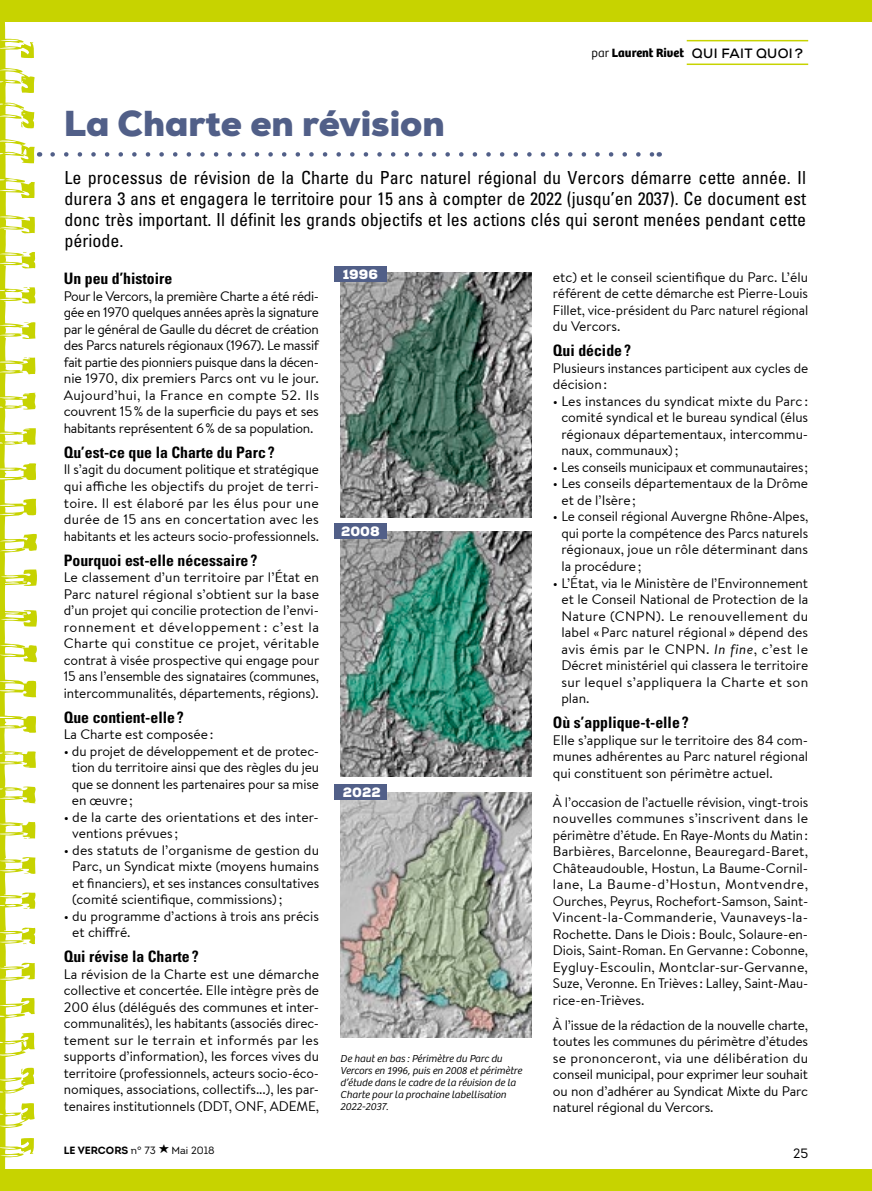
<style>
.page{position:relative;width:872px;height:1191px;background:#fff}
.page>*{position:absolute;margin:0;border:0;box-sizing:border-box;transform-origin:0 0}
.t1{font:900 36px "Nexa";color:#515f88}
.t2{font:condensed 18px/21px "Univers";color:#000;text-align:justify}
.t3{font:700 condensed 15.75px "Univers";color:#000}
.t4{font:13.8px/16.5px "Brandon Text";letter-spacing:-.005em;color:#000;text-align:justify}
.t5{font:700 13.5px "Nexa";letter-spacing:.025em;color:#000}
.t6{font:900 13.5px "Nexa";color:#fff}
.t7{font:13.5px "Intro";color:#000}
.t8{font:700 12.45px "Bree";color:#000}
.t9{font:italic 300 10.5px/12px "Bree";color:#000}
.t10{font:10.5px "Intro Bold Caps";color:#000}
.t11{font:10.5px "Intro";color:#000}
.s1{font-weight:300}
.s2{font-style:italic}
.s3{font-family:"Intro"}
</style>
<div class="page">
<div style="left:0;top:0;width:872px;height:21px;background:#c7d300"></div>
<div style="left:0;top:1169px;width:872px;height:22px;background:#c7d300"></div>
<hr style="left:686px;top:40px;width:122px;height:1px;background:#c7d300">
<hr style="left:686px;top:64px;width:122px;height:1px;background:#c7d300">
<svg style="left:53px;top:152px;width:599px;height:5px"></svg>
<svg style="left:0;top:21px;width:40px;height:1148px"></svg>
<img style="left:340px;top:272px;width:191px;height:245px">
<img style="left:340px;top:531px;width:191px;height:246px">
<img style="left:340px;top:792px;width:191px;height:245px">
<div style="left:334px;top:266px;width:52px;height:15px;background:#515f88"></div>
<div style="left:334px;top:523px;width:52px;height:16px;background:#515f88"></div>
<div style="left:334px;top:784px;width:52px;height:15px;background:#515f88"></div>
<p class="t8" style="left:591px;top:46px;width:94px"><span class="s1">par</span> Laurent Rivet</p>
<p class="t5" style="left:692px;top:44px;width:113px">QUI FAIT QUOI ?</p>
<h1 class="t1" style="left:64px;top:100px;width:382px">La Charte en révision</h1>
<p class="t2" style="left:65px;top:166px;width:743px">Le processus de révision de la Charte du Parc naturel régional du Vercors démarre cette année. Il durera 3 ans et engagera le territoire pour 15 ans à compter de 2022 (jusqu’en 2037). Ce document est donc très important. Il définit les grands objectifs et les actions clés qui seront menées pendant cette période.</p>
<p class="t3" style="left:64px;top:269px;width:110px">Un peu d’histoire</p>
<p class="t4" style="left:64px;top:287px;width:257px">Pour le Vercors, la première Charte a été rédi&shy;gée en 1970 quelques années après la signature par le général de Gaulle du décret de création des Parcs naturels régionaux (1967). Le massif fait partie des pionniers puisque dans la décen&shy;nie 1970, dix premiers Parcs ont vu le jour.<br>Aujourd’hui, la France en compte 52. Ils couvrent 15% de la superficie du pays et ses habitants représentent 6% de sa population.</p>
<p class="t3" style="left:64px;top:443px;width:213px">Qu’est-ce que la Charte du Parc ?</p>
<p class="t4" style="left:64px;top:461px;width:257px">Il s’agit du document politique et stratégique qui affiche les objectifs du projet de terri&shy;toire. Il est élaboré par les élus pour une durée de 15 ans en concertation avec les habitants et les acteurs socio-professionnels.</p>
<p class="t3" style="left:64px;top:550px;width:195px">Pourquoi est-elle nécessaire?</p>
<p class="t4" style="left:64px;top:568px;width:257px">Le classement d’un territoire par l’État en Parc naturel régional s’obtient sur la base d’un projet qui concilie protection de l’envi&shy;ronnement et développement : c’est la Charte qui constitue ce projet, véritable contrat à visée prospective qui engage pour 15 ans l’ensemble des signataires (communes, intercommunalités, départements, régions).</p>
<p class="t3" style="left:64px;top:707px;width:122px">Que contient-elle ?</p>
<p class="t4" style="left:64px;top:725px;width:151px">La Charte est composée:</p>
<p class="t4" style="left:72px;top:742px;width:249px;text-indent:-8px">• du projet de développement et de protec&shy;tion du territoire ainsi que des règles du jeu que se donnent les partenaires pour sa mise en œuvre;</p>
<p class="t4" style="left:72px;top:808px;width:248px;text-indent:-8px">• de la carte des orientations et des inter&shy;ventions prévues ;</p>
<p class="t4" style="left:72px;top:841px;width:248px;text-indent:-8px">• des statuts de l’organisme de gestion du Parc, un Syndicat mixte (moyens humains et financiers), et ses instances consultatives (comité scientifique, commissions);</p>
<p class="t4" style="left:72px;top:907px;width:248px;text-indent:-8px">• du programme d’actions à trois ans précis et chiffré.</p>
<p class="t3" style="left:64px;top:947px;width:136px">Qui révise la Charte ?</p>
<p class="t4" style="left:64px;top:965px;width:257px">La révision de la Charte est une démarche collective et concertée. Elle intègre près de 200 élus (délégués des communes et inter&shy;communalités), les habitants (associés direc&shy;tement sur le terrain et informés par les supports d’information), les forces vives du territoire (professionnels, acteurs socio-éco&shy;nomiques, associations, collectifs...), les par&shy;tenaires institutionnels (DDT, ONF, ADEME,</p>
<p class="t6" style="left:343px;top:265px;width:37px">1996</p>
<p class="t4" style="left:553px;top:268px;width:257px">etc) et le conseil scientifique du Parc. L’élu référent de cette démarche est Pierre-Louis Fillet, vice-président du Parc naturel régional du Vercors.</p>
<p class="t3" style="left:553px;top:341px;width:80px">Qui décide?</p>
<p class="t4" style="left:553px;top:359px;width:257px">Plusieurs instances participent aux cycles de décision:</p>
<p class="t4" style="left:561px;top:392px;width:248px;text-indent:-8px">• Les instances du syndicat mixte du Parc : comité syndical et le bureau syndical (élus régionaux départementaux, intercommu&shy;naux, communaux);</p>
<p class="t4" style="left:553px;top:458px;width:257px">• Les conseils municipaux et communautaires;</p>
<p class="t4" style="left:561px;top:475px;width:248px;text-indent:-8px">• Les conseils départementaux de la Drôme et de l’Isère;</p>
<p class="t4" style="left:561px;top:508px;width:248px;text-indent:-8px">• Le conseil régional Auvergne Rhône-Alpes, qui porte la compétence des Parcs naturels régionaux, joue un rôle déterminant dans la procédure;</p>
<p class="t4" style="left:561px;top:574px;width:248px;text-indent:-8px">• L’État, via le Ministère de l’Environnement et le Conseil National de Protection de la Nature (CNPN). Le renouvellement du label «Parc naturel régional » dépend des avis émis par le CNPN. <span class="s2">In fine</span>, c’est le Décret ministériel qui classera le territoire sur lequel s’appliquera la Charte et son plan.</p>
<p class="t3" style="left:553px;top:713px;width:137px">Où s’applique-t-elle?</p>
<p class="t4" style="left:553px;top:731px;width:257px">Elle s’applique sur le territoire des 84 com&shy;munes adhérentes au Parc naturel régional qui constituent son périmètre actuel.</p>
<p class="t4" style="left:553px;top:793px;width:257px">À l’occasion de l’actuelle révision, vingt-trois nouvelles communes s’inscrivent dans le périmètre d’étude. En Raye-Monts du Matin:<br>Barbières, Barcelonne, Beauregard-Baret, Châteaudouble, Hostun, La Baume-Cornil&shy;lane, La Baume-d’Hostun, Montvendre, Ourches, Peyrus, Rochefort-Samson, Saint-Vincent-la-Commanderie, Vaunaveys-la-Rochette. Dans le Diois : Boulc, Solaure-en-Diois, Saint-Roman. En Gervanne: Cobonne, Eygluy-Escoulin, Montclar-sur-Gervanne, Suze, Veronne. En Trièves : Lalley, Saint-Mau&shy;rice-en-Trièves.</p>
<p class="t4" style="left:553px;top:1016px;width:257px">À l’issue de la rédaction de la nouvelle charte, toutes les communes du périmètre d’études se prononceront, via une délibération du conseil municipal, pour exprimer leur souhait ou non d’adhérer au Syndicat Mixte du Parc naturel régional du Vercors.</p>
<p class="t6" style="left:341px;top:523px;width:40px">2008</p>
<p class="t6" style="left:343px;top:783px;width:39px">2022</p>
<p class="t9" style="left:340px;top:1052px;width:183px">De haut en bas : Périmètre du Parc du Vercors en 1996, puis en 2008 et périmètre d’étude dans le cadre de la révision de la Charte pour la prochaine labellisation 2022-2037.</p>
<p class="t10" style="left:64px;top:1143px;width:94px">LE VERCORS <span class="s3">n° 73</span></p>
<p class="t11" style="left:172px;top:1144px;width:45px">Mai 2018</p>
<p class="t7" style="left:793px;top:1144px;width:17px">25</p>
</div>
